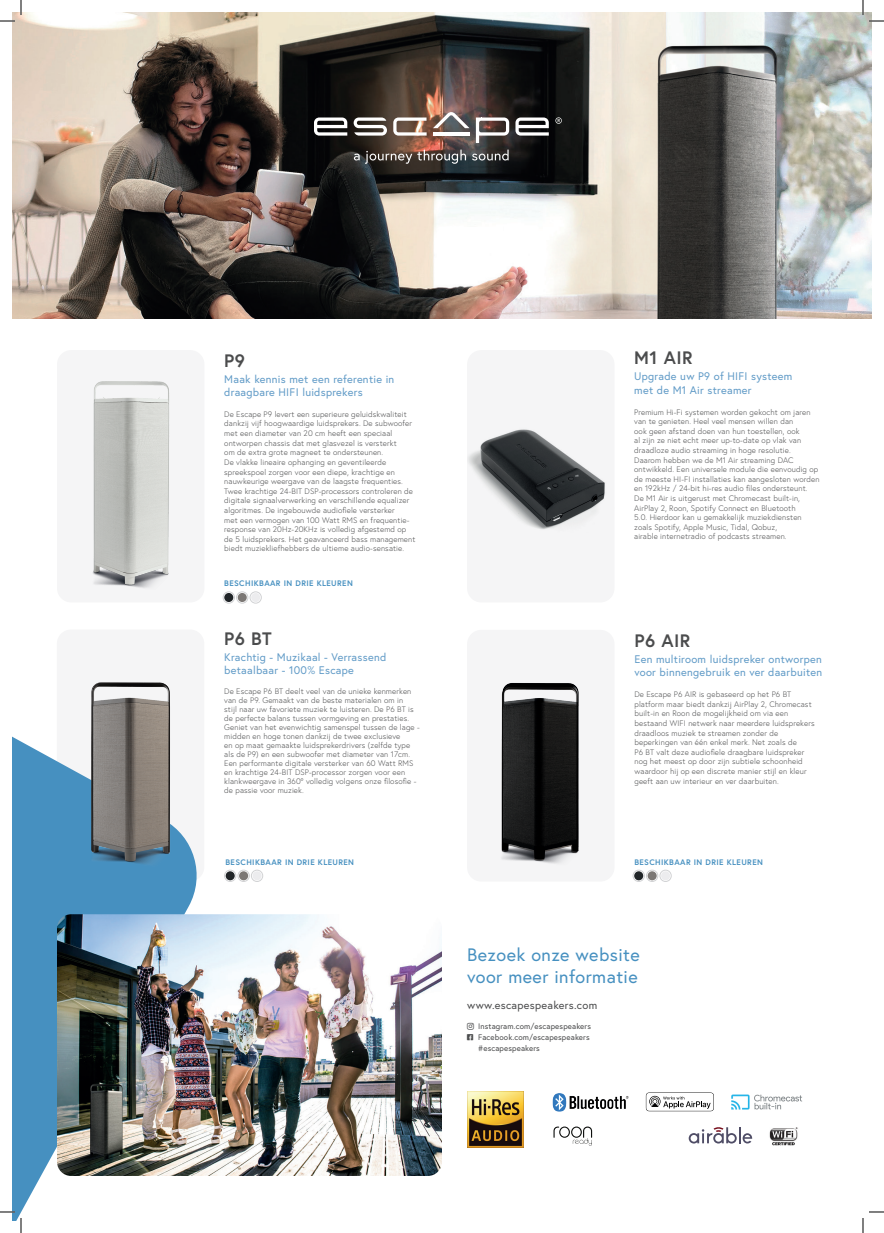
<style>
.page{position:relative;width:884px;height:1233px;background:#fff}
.page>*{position:absolute;margin:0;border:0;box-sizing:border-box;transform-origin:0 0}
.t1{font:18px/21.6px "Europa";letter-spacing:.025em;color:#4690c0}
.t2{font:700 18px "Europa";letter-spacing:.025em;color:#4b4c4d}
.t3{font:11px/13.2px "Europa";letter-spacing:.025em;color:#619bc7}
.t4{font:11px "Europa";letter-spacing:.025em;color:#4b4c4d}
.t5{font:300 8px/9.6px "Europa";letter-spacing:.015em;color:#4b4c4d}
.t6{font:700 8px "Europa";letter-spacing:.05em;color:#4690c0}
.t7{font:8px/11px "Europa";letter-spacing:.015em;color:#4b4c4d}
</style>
<div class="page">
<svg style="left:12px;top:736px;width:185px;height:484px;fill:#4690c0"></svg>
<div style="left:634px;top:871px;width:9px;height:9px;background:#212528;border-radius:50%"></div>
<div style="left:633px;top:870px;width:11px;height:11px;border:1px solid #d1d2d4;border-radius:50%"></div>
<div style="left:648px;top:871px;width:9px;height:9px;background:#7c7875;border-radius:50%"></div>
<div style="left:646px;top:870px;width:12px;height:11px;border:1px solid #d1d2d4;border-radius:50%"></div>
<div style="left:661px;top:871px;width:9px;height:9px;background:#ececee;border-radius:50%"></div>
<div style="left:660px;top:870px;width:11px;height:11px;border:1px solid #d1d2d4;border-radius:50%"></div>
<div style="left:226px;top:871px;width:9px;height:9px;background:#212528;border-radius:50%"></div>
<div style="left:224px;top:870px;width:12px;height:11px;border:1px solid #d1d2d4;border-radius:50%"></div>
<div style="left:239px;top:871px;width:9px;height:9px;background:#7c7875;border-radius:50%"></div>
<div style="left:238px;top:870px;width:11px;height:11px;border:1px solid #d1d2d4;border-radius:50%"></div>
<div style="left:253px;top:871px;width:9px;height:9px;background:#ececee;border-radius:50%"></div>
<div style="left:251px;top:870px;width:12px;height:11px;border:1px solid #d1d2d4;border-radius:50%"></div>
<div style="left:467px;top:630px;width:147px;height:251px;background:#f5f5f6;border-radius:14px"></div>
<img style="left:501px;top:683px;width:78px;height:181px">
<img style="left:57px;top:682px;width:140px;height:185px">
<div style="left:57px;top:350px;width:147px;height:252px;background:#f5f5f6;border-radius:14px"></div>
<div style="left:467px;top:350px;width:147px;height:252px;background:#f5f5f6;border-radius:14px"></div>
<img style="left:468px;top:429px;width:137px;height:100px">
<div style="left:224px;top:593px;width:9px;height:9px;background:#212528;border-radius:50%"></div>
<div style="left:223px;top:591px;width:12px;height:12px;border:1px solid #d1d2d4;border-radius:50%"></div>
<div style="left:238px;top:593px;width:9px;height:9px;background:#7c7875;border-radius:50%"></div>
<div style="left:236px;top:591px;width:12px;height:12px;border:1px solid #d1d2d4;border-radius:50%"></div>
<div style="left:251px;top:593px;width:9px;height:9px;background:#ececee;border-radius:50%"></div>
<div style="left:250px;top:591px;width:11px;height:12px;border:1px solid #d1d2d4;border-radius:50%"></div>
<img style="left:93px;top:381px;width:76px;height:207px">
<img style="left:467px;top:1091px;width:57px;height:56px">
<img style="left:552px;top:1093px;width:77px;height:18px">
<img style="left:731px;top:1094px;width:71px;height:16px">
<svg style="left:646px;top:1092px;width:68px;height:19px"></svg>
<svg style="left:553px;top:1126px;width:39px;height:19px"></svg>
<svg style="left:689px;top:1127px;width:63px;height:16px"></svg>
<img style="left:769px;top:1127px;width:29px;height:18px">
<img style="left:12px;top:12px;width:859px;height:307px">
<hr style="left:433px;top:132px;width:36px;height:4px;background:#fff">
<svg style="left:393px;top:117px;width:34px;height:19px"></svg>
<svg style="left:476px;top:117px;width:33px;height:26px"></svg>
<svg style="left:314px;top:117px;width:33px;height:19px"></svg>
<svg style="left:515px;top:117px;width:34px;height:19px"></svg>
<svg style="left:354px;top:117px;width:33px;height:19px"></svg>
<svg style="left:433px;top:112px;width:36px;height:16px"></svg>
<svg style="left:354px;top:150px;width:155px;height:14px;background:#5c5753"></svg>
<svg style="left:555px;top:117px;width:7px;height:7px"></svg>
<img style="left:57px;top:914px;width:385px;height:262px">
<svg style="left:0;top:1211px;width:15px;height:1px"></svg>
<svg style="left:869px;top:1211px;width:15px;height:1px"></svg>
<svg style="left:0;top:0;width:22px;height:22px"></svg>
<svg style="left:20px;top:1218px;width:2px;height:15px"></svg>
<svg style="left:862px;top:0;width:22px;height:22px"></svg>
<svg style="left:862px;top:1218px;width:2px;height:15px"></svg>
<h1 class="t2" style="left:224px;top:348px;width:22px">P9</h1>
<h2 class="t3" style="left:224px;top:372px;width:172px">Maak kennis met een referentie in draagbare HIFI luidsprekers</h2>
<p class="t5" style="left:224px;top:409px;width:193px">De Escape P9 levert een superieure geluidskwaliteit dankzij vijf hoogwaardige luidsprekers. De subwoofer met een diameter van 20 cm heeft een speciaal ontworpen chassis dat met glasvezel is versterkt<br>om de extra grote magneet te ondersteunen.<br>De vlakke lineaire ophanging en geventileerde spreekspoel zorgen voor een diepe, krachtige en nauwkeurige weergave van de laagste frequenties.<br>Twee krachtige 24-BIT DSP-processors controleren de digitale signaalverwerking en verschillende equalizer algoritmes. De ingebouwde audiofiele versterker<br>met een vermogen van 100 Watt RMS en frequentie&shy;response van 20Hz-20KHz is volledig afgestemd op de 5 luidsprekers. Het geavanceerd bass management biedt muziekliefhebbers de ultieme audio-sensatie.</p>
<p class="t6" style="left:224px;top:578px;width:130px">BESCHIKBAAR IN DRIE KLEUREN</p>
<h1 class="t2" style="left:224px;top:626px;width:49px">P6 BT</h1>
<h2 class="t3" style="left:224px;top:650px;width:164px">Krachtig - Muzikaal - Verrassend betaalbaar - 100% Escape</h2>
<p class="t5" style="left:224px;top:687px;width:197px;line-height:9px">De Escape P6 BT deelt veel van de unieke kenmerken van de P9. Gemaakt van de beste materialen om in<br>stijl naar uw favoriete muziek te luisteren. De P6 BT is de perfecte balans tussen vormgeving en prestaties.<br>Geniet van het evenwichtig samenspel tussen de lage - midden en hoge tonen dankzij de twee exclusieve<br>en op maat gemaakte luidsprekerdrivers (zelfde type als de P9) en een subwoofer met diameter van 17cm.<br>Een performante digitale versterker van 60 Watt RMS en krachtige 24-BIT DSP-processor zorgen voor een klankweergave in 360° volledig volgens onze filosofie - de passie voor muziek.</p>
<h1 class="t2" style="left:634px;top:346px;width:60px">M1 AIR</h1>
<h2 class="t3" style="left:634px;top:370px;width:160px">Upgrade uw P9 of HIFI systeem met de M1 Air streamer</h2>
<p class="t5" style="left:634px;top:407px;width:187px">Premium Hi-Fi systemen worden gekocht om jaren van te genieten. Heel veel mensen willen dan<br>ook geen afstand doen van hun toestellen, ook<br>al zijn ze niet echt meer up-to-date op vlak van draadloze audio streaming in hoge resolutie.<br>Daarom hebben we de M1 Air streaming DAC ontwikkeld. Een universele module die eenvoudig op de meeste HI-FI installaties kan aangesloten worden en 192kHz / 24-bit hi-res audio files ondersteunt.<br>De M1 Air is uitgerust met Chromecast built-in, AirPlay 2, Roon, Spotify Connect en Bluetooth<br>5.0. Hierdoor kan u gemakkelijk muziekdiensten zoals Spotify, Apple Music, Tidal, Qobuz,<br>airable internetradio of podcasts streamen.</p>
<h1 class="t2" style="left:634px;top:628px;width:57px">P6 AIR</h1>
<h2 class="t3" style="left:634px;top:652px;width:189px">Een multiroom luidspreker ontworpen voor binnengebruik en ver daarbuiten</h2>
<p class="t5" style="left:634px;top:689px;width:182px">De Escape P6 AIR is gebaseerd op het P6 BT platform maar biedt dankzij AirPlay 2, Chromecast built-in en Roon de mogelijkheid om via een bestaand WIFI netwerk naar meerdere luidsprekers draadloos muziek te streamen zonder de beperkingen van één enkel merk. Net zoals de<br>P6 BT valt deze audiofiele draagbare luidspreker nog het meest op door zijn subtiele schoonheid waardoor hij op een discrete manier stijl en kleur geeft aan uw interieur en ver daarbuiten.</p>
<p class="t6" style="left:225px;top:856px;width:130px">BESCHIKBAAR IN DRIE KLEUREN</p>
<p class="t6" style="left:634px;top:856px;width:130px">BESCHIKBAAR IN DRIE KLEUREN</p>
<h1 class="t1" style="left:467px;top:943px;width:174px">Bezoek onze website voor meer informatie</h1>
<h2 class="t4" style="left:467px;top:998px;width:131px">www.escapespeakers.com</h2>
<p class="t7" style="left:478px;top:1020px;width:114px">Instagram.com/escapespeakers<br>Facebook.com/escapespeakers #escapespeakers</p>
</div>
